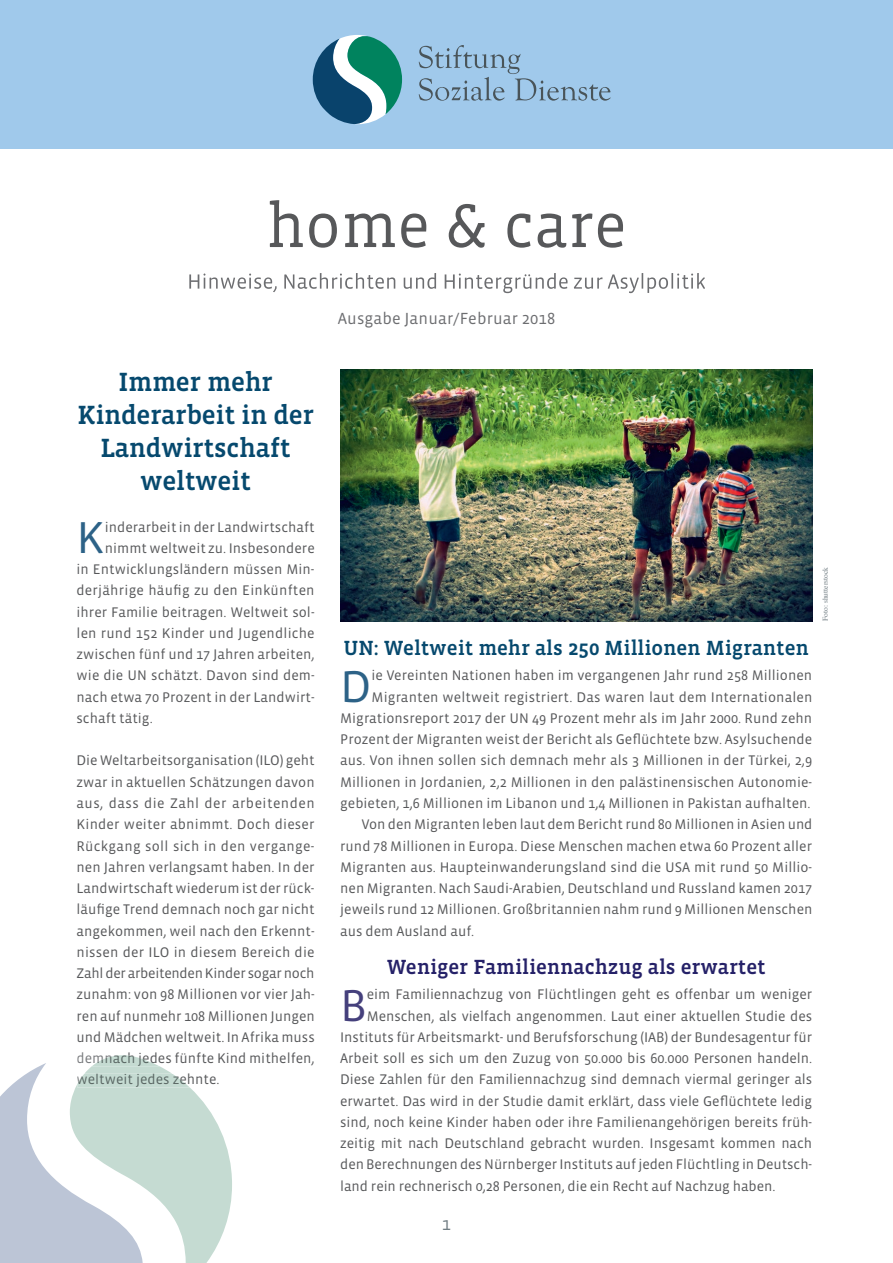
<style>
.page{position:relative;width:893px;height:1263px;background:#fff}
.page>*{position:absolute;margin:0;border:0;box-sizing:border-box;transform-origin:0 0}
.t1{font:63px "Vista Slab OT";letter-spacing:.005em;color:#57585a}
.t2{font:45.75px "Vista Sans";color:#2d6287}
.t3{font:45.75px "Vista Sans";color:#45407c}
.t4{font:500 27px/33px "Vista Slab OT";letter-spacing:-.01em;color:#06496e;text-align:center}
.t5{font:500 21px "Vista Slab OT";color:#06496e}
.t6{font:500 21px "Vista Slab OT";color:#252168}
.t7{font:18px "Vista Sans";color:#717d83}
.t8{font:16.5px "Vista Sans";letter-spacing:.01em;color:#6c6d70}
.t9{font:14.25px/21.3px "Vista Sans";letter-spacing:.005em;color:#57585a;text-align:justify}
.t10{font:7.5px "Times";color:#717d83}
</style>
<div class="page">
<div style="left:0;top:0;width:893px;height:149px;background:#a0c9eb"></div>
<svg style="left:189px;top:273px;width:516px;height:20px"></svg>
<img style="left:340px;top:370px;width:472px;height:251px">
<svg style="left:419px;top:45px;width:192px;height:56px"></svg>
<svg style="left:313px;top:35px;width:89px;height:89px"></svg>
<svg style="left:0;top:1055px;width:232px;height:208px"></svg>
<h1 class="t1" style="left:266px;top:193px;width:362px">home &amp; care</h1>
<h3 class="t4" style="left:77px;top:366px;width:238px">Immer mehr<br>Kinderarbeit in der<br>Landwirtschaft weltweit</h3>
<h2 class="t2" style="left:77px;top:514px;width:30px">K</h2>
<p class="t9" style="left:105px;top:516px;width:211px">inderarbeit in der Landwirtschaft</p>
<p class="t9" style="left:105px;top:538px;width:211px">nimmt weltweit zu. Insbesondere</p>
<p class="t9" style="left:77px;top:559px;width:239px">in Entwicklungsländern müssen Min-</p>
<p class="t9" style="left:77px;top:580px;width:240px">derjährige häufig zu den Einkünften</p>
<p class="t9" style="left:77px;top:601px;width:240px">ihrer Familie beitragen. Weltweit sol-</p>
<p class="t9" style="left:77px;top:623px;width:240px">len rund 152 Kinder und Jugendliche</p>
<p class="t9" style="left:77px;top:644px;width:240px">zwischen fünf und 17 Jahren arbeiten,</p>
<p class="t9" style="left:77px;top:665px;width:240px">wie die UN schätzt. Davon sind dem-</p>
<p class="t9" style="left:77px;top:686px;width:240px">nach etwa 70 Prozent in der Landwirt-</p>
<p class="t9" style="left:77px;top:708px;width:78px">schaft tätig.</p>
<p class="t9" style="left:77px;top:750px;width:240px">Die Weltarbeitsorganisation (ILO) geht zwar in aktuellen Schätzungen davon aus, dass die Zahl der arbeitenden Kinder weiter abnimmt. Doch dieser Rückgang soll sich in den vergange&shy;nen Jahren verlangsamt haben. In der Landwirtschaft wiederum ist der rück&shy;läufige Trend demnach noch gar nicht angekommen, weil nach den Erkennt&shy;nissen der ILO in diesem Bereich die Zahl der arbeitenden Kinder sogar noch zunahm: von 98 Millionen vor vier Jah&shy;ren auf nunmehr 108 Millionen Jungen und Mädchen weltweit. In Afrika muss demnach jedes fünfte Kind mithelfen, weltweit jedes zehnte.</p>
<p class="t8" style="left:338px;top:310px;width:219px">Ausgabe Januar/Februar 2018</p>
<h3 class="t5" style="left:343px;top:637px;width:467px">UN: Weltweit mehr als 250 Millionen Migranten</h3>
<h2 class="t2" style="left:340px;top:663px;width:33px">D</h2>
<p class="t9" style="left:372px;top:665px;width:442px">ie Vereinten Nationen haben im vergangenen Jahr rund 258 Millionen</p>
<p class="t9" style="left:372px;top:686px;width:442px">Migranten weltweit registriert. Das waren laut dem Internationalen</p>
<p class="t9" style="left:340px;top:708px;width:473px">Migrationsreport 2017 der UN 49 Prozent mehr als im Jahr 2000. Rund zehn</p>
<p class="t9" style="left:340px;top:729px;width:473px">Prozent der Migranten weist der Bericht als Geflüchtete bzw. Asylsuchende</p>
<p class="t9" style="left:340px;top:750px;width:473px">aus. Von ihnen sollen sich demnach mehr als 3 Millionen in der Türkei, 2,9</p>
<p class="t9" style="left:340px;top:771px;width:473px">Millionen in Jordanien, 2,2 Millionen in den palästinensischen Autonomie-</p>
<p class="t9" style="left:340px;top:793px;width:472px">gebieten, 1,6 Millionen im Libanon und 1,4 Millionen in Pakistan aufhalten.</p>
<p class="t9" style="left:361px;top:814px;width:453px">Von den Migranten leben laut dem Bericht rund 80 Millionen in Asien und</p>
<p class="t9" style="left:340px;top:835px;width:473px">rund 78 Millionen in Europa. Diese Menschen machen etwa 60 Prozent aller</p>
<p class="t9" style="left:340px;top:857px;width:473px">Migranten aus. Haupteinwanderungsland sind die USA mit rund 50 Millio-</p>
<p class="t9" style="left:340px;top:878px;width:474px">nen Migranten. Nach Saudi-Arabien, Deutschland und Russland kamen 2017</p>
<p class="t9" style="left:340px;top:899px;width:474px">jeweils rund 12 Millionen. Großbritannien nahm rund 9 Millionen Menschen</p>
<p class="t9" style="left:340px;top:920px;width:135px">aus dem Ausland auf.</p>
<h3 class="t6" style="left:387px;top:956px;width:381px">Weniger Familiennachzug als erwartet</h3>
<h2 class="t3" style="left:340px;top:982px;width:28px">B</h2>
<p class="t9" style="left:367px;top:984px;width:447px">eim Familiennachzug von Flüchtlingen geht es offenbar um weniger</p>
<p class="t9" style="left:367px;top:1005px;width:447px">Menschen, als vielfach angenommen. Laut einer aktuellen Studie des</p>
<p class="t9" style="left:340px;top:1027px;width:473px">Instituts für Arbeitsmarkt- und Berufsforschung (IAB) der Bundesagentur für</p>
<p class="t9" style="left:340px;top:1048px;width:473px">Arbeit soll es sich um den Zuzug von 50.000 bis 60.000 Personen handeln.</p>
<p class="t9" style="left:340px;top:1069px;width:473px">Diese Zahlen für den Familiennachzug sind demnach viermal geringer als</p>
<p class="t9" style="left:340px;top:1090px;width:473px">erwartet. Das wird in der Studie damit erklärt, dass viele Geflüchtete ledig</p>
<p class="t9" style="left:340px;top:1112px;width:473px">sind, noch keine Kinder haben oder ihre Familienangehörigen bereits früh-</p>
<p class="t9" style="left:340px;top:1133px;width:473px">zeitig mit nach Deutschland gebracht wurden. Insgesamt kommen nach</p>
<p class="t9" style="left:340px;top:1154px;width:473px">den Berechnungen des Nürnberger Instituts auf jeden Flüchtling in Deutsch-</p>
<p class="t9" style="left:340px;top:1175px;width:437px">land rein rechnerisch 0,28 Personen, die ein Recht auf Nachzug haben.</p>
<p class="t7" style="left:442px;top:1215px;width:10px">1</p>
<p class="t10" style="left:818px;top:621px;width:56px;rotate:-90deg">Foto: shutterstock</p>
</div>
